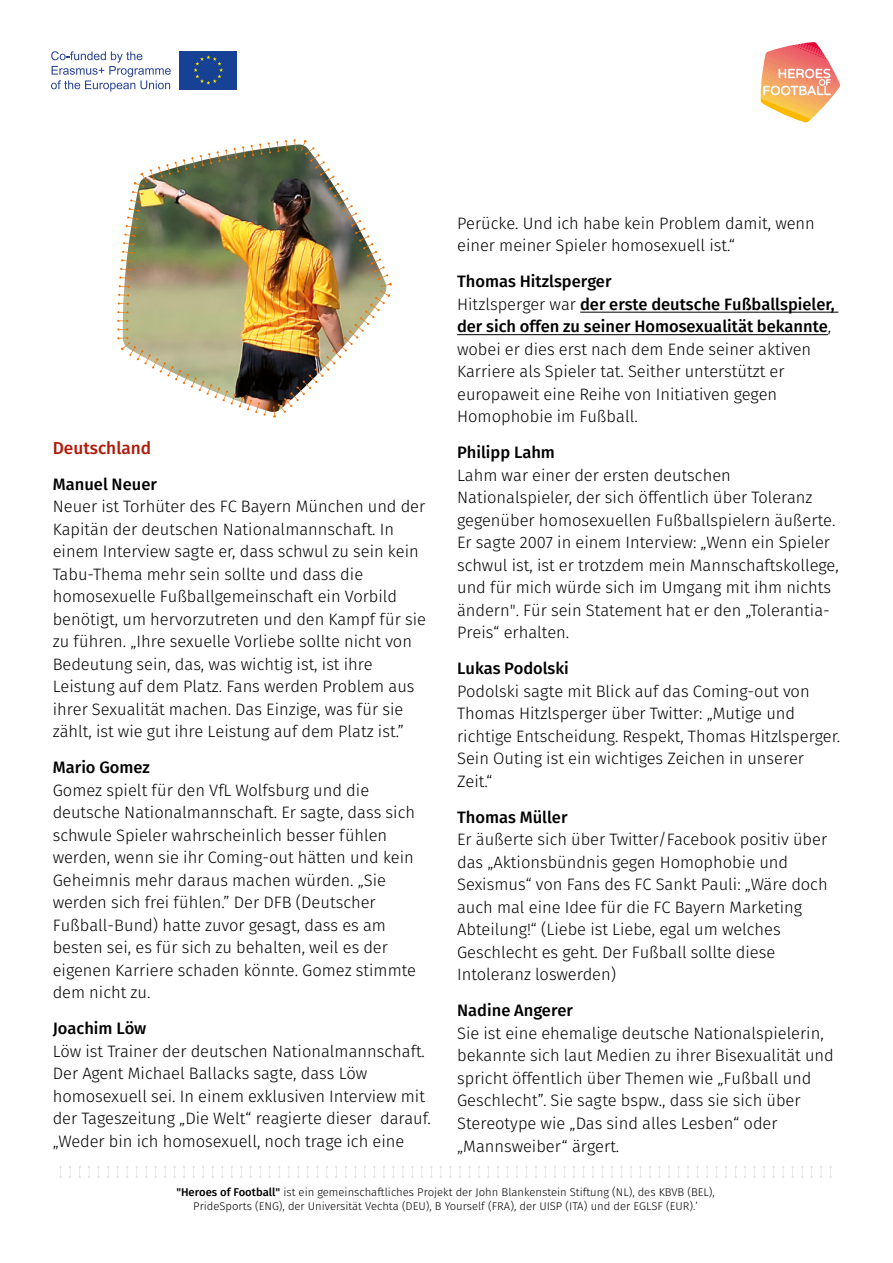
<style>
.page{position:relative;width:893px;height:1263px;background:#fff}
.page>*{position:absolute;margin:0;border:0;box-sizing:border-box;transform-origin:0 0}
.t1{font:500 17.25px "Fira Sans";color:#af1a09}
.t2{font:300 16.5px/22.5px "Fira Sans";color:#000}
.t3{font:500 16.5px "Fira Sans";color:#000}
.t4{font:300 11.25px/13.5px "Fira Sans";color:#000;text-align:center}
.s1{font-weight:500}
</style>
<div class="page">
<div style="left:180px;top:51px;width:57px;height:38px;background:#164194"></div>
<svg style="left:194px;top:55px;width:29px;height:30px"></svg>
<svg style="left:51px;top:51px;width:120px;height:41px"></svg>
<svg style="left:760px;top:42px;width:80px;height:81px"></svg>
<svg style="left:59px;top:1166px;width:3px;height:12px"></svg>
<svg style="left:69px;top:1166px;width:2px;height:12px"></svg>
<svg style="left:78px;top:1166px;width:3px;height:12px"></svg>
<svg style="left:88px;top:1166px;width:2px;height:12px"></svg>
<svg style="left:97px;top:1166px;width:3px;height:12px"></svg>
<svg style="left:107px;top:1166px;width:2px;height:12px"></svg>
<svg style="left:116px;top:1166px;width:3px;height:12px"></svg>
<svg style="left:126px;top:1166px;width:2px;height:12px"></svg>
<svg style="left:135px;top:1166px;width:3px;height:12px"></svg>
<svg style="left:145px;top:1166px;width:2px;height:12px"></svg>
<svg style="left:154px;top:1166px;width:3px;height:12px"></svg>
<svg style="left:164px;top:1166px;width:2px;height:12px"></svg>
<svg style="left:174px;top:1166px;width:2px;height:12px"></svg>
<svg style="left:183px;top:1166px;width:2px;height:12px"></svg>
<svg style="left:193px;top:1166px;width:2px;height:12px"></svg>
<svg style="left:202px;top:1166px;width:2px;height:12px"></svg>
<svg style="left:212px;top:1166px;width:2px;height:12px"></svg>
<svg style="left:221px;top:1166px;width:2px;height:12px"></svg>
<svg style="left:231px;top:1166px;width:2px;height:12px"></svg>
<svg style="left:240px;top:1166px;width:2px;height:12px"></svg>
<svg style="left:250px;top:1166px;width:2px;height:12px"></svg>
<svg style="left:259px;top:1166px;width:2px;height:12px"></svg>
<svg style="left:269px;top:1166px;width:2px;height:12px"></svg>
<svg style="left:278px;top:1166px;width:2px;height:12px"></svg>
<svg style="left:288px;top:1166px;width:2px;height:12px"></svg>
<svg style="left:297px;top:1166px;width:2px;height:12px"></svg>
<svg style="left:307px;top:1166px;width:2px;height:12px"></svg>
<svg style="left:316px;top:1166px;width:2px;height:12px"></svg>
<svg style="left:326px;top:1166px;width:2px;height:12px"></svg>
<svg style="left:335px;top:1166px;width:2px;height:12px"></svg>
<svg style="left:345px;top:1166px;width:2px;height:12px"></svg>
<svg style="left:354px;top:1166px;width:2px;height:12px"></svg>
<svg style="left:364px;top:1166px;width:2px;height:12px"></svg>
<svg style="left:373px;top:1166px;width:3px;height:12px"></svg>
<svg style="left:383px;top:1166px;width:2px;height:12px"></svg>
<svg style="left:392px;top:1166px;width:3px;height:12px"></svg>
<svg style="left:402px;top:1166px;width:2px;height:12px"></svg>
<svg style="left:411px;top:1166px;width:3px;height:12px"></svg>
<svg style="left:421px;top:1166px;width:2px;height:12px"></svg>
<svg style="left:430px;top:1166px;width:3px;height:12px"></svg>
<svg style="left:440px;top:1166px;width:2px;height:12px"></svg>
<svg style="left:449px;top:1166px;width:3px;height:12px"></svg>
<svg style="left:459px;top:1166px;width:2px;height:12px"></svg>
<svg style="left:468px;top:1166px;width:3px;height:12px"></svg>
<svg style="left:478px;top:1166px;width:2px;height:12px"></svg>
<svg style="left:487px;top:1166px;width:3px;height:12px"></svg>
<svg style="left:497px;top:1166px;width:2px;height:12px"></svg>
<svg style="left:506px;top:1166px;width:3px;height:12px"></svg>
<svg style="left:516px;top:1166px;width:2px;height:12px"></svg>
<svg style="left:525px;top:1166px;width:3px;height:12px"></svg>
<svg style="left:535px;top:1166px;width:2px;height:12px"></svg>
<svg style="left:544px;top:1166px;width:3px;height:12px"></svg>
<svg style="left:554px;top:1166px;width:2px;height:12px"></svg>
<svg style="left:563px;top:1166px;width:3px;height:12px"></svg>
<svg style="left:582px;top:1166px;width:3px;height:12px"></svg>
<svg style="left:601px;top:1166px;width:3px;height:12px"></svg>
<svg style="left:611px;top:1166px;width:2px;height:12px"></svg>
<svg style="left:620px;top:1166px;width:3px;height:12px"></svg>
<svg style="left:630px;top:1166px;width:2px;height:12px"></svg>
<svg style="left:639px;top:1166px;width:3px;height:12px"></svg>
<svg style="left:649px;top:1166px;width:2px;height:12px"></svg>
<svg style="left:658px;top:1166px;width:3px;height:12px"></svg>
<svg style="left:668px;top:1166px;width:2px;height:12px"></svg>
<svg style="left:677px;top:1166px;width:3px;height:12px"></svg>
<svg style="left:687px;top:1166px;width:2px;height:12px"></svg>
<svg style="left:696px;top:1166px;width:3px;height:12px"></svg>
<svg style="left:706px;top:1166px;width:2px;height:12px"></svg>
<svg style="left:715px;top:1166px;width:3px;height:12px"></svg>
<svg style="left:725px;top:1166px;width:2px;height:12px"></svg>
<svg style="left:734px;top:1166px;width:3px;height:12px"></svg>
<svg style="left:744px;top:1166px;width:2px;height:12px"></svg>
<svg style="left:753px;top:1166px;width:3px;height:12px"></svg>
<svg style="left:763px;top:1166px;width:2px;height:12px"></svg>
<svg style="left:772px;top:1166px;width:3px;height:12px"></svg>
<svg style="left:782px;top:1166px;width:2px;height:12px"></svg>
<svg style="left:791px;top:1166px;width:3px;height:12px"></svg>
<svg style="left:801px;top:1166px;width:2px;height:12px"></svg>
<svg style="left:810px;top:1166px;width:3px;height:12px"></svg>
<svg style="left:820px;top:1166px;width:2px;height:12px"></svg>
<svg style="left:829px;top:1166px;width:3px;height:12px"></svg>
<hr style="left:580px;top:312px;width:258px;height:1px;background:#000">
<hr style="left:457px;top:334px;width:371px;height:1px;background:#000">
<img style="left:117px;top:139px;width:275px;height:279px">
<p class="t1" style="left:53px;top:436px;width:100px">Deutschland</p>
<p class="t3" style="left:53px;top:472px;width:106px">Manuel Neuer</p>
<p class="t2" style="left:53px;top:496px;width:375px">Neuer ist Torhüter des FC Bayern München und der Kapitän der deutschen Nationalmannschaft. In einem Interview sagte er, dass schwul zu sein kein Tabu-Thema mehr sein sollte und dass die homosexuelle Fußballgemeinschaft ein Vorbild benötigt, um hervorzutreten und den Kampf für sie zu führen. „Ihre sexuelle Vorliebe sollte nicht von Bedeutung sein, das, was wichtig ist, ist ihre Leistung auf dem Platz. Fans werden Problem aus ihrer Sexualität machen. Das Einzige, was für sie zählt, ist wie gut ihre Leistung auf dem Platz ist.”</p>
<p class="t3" style="left:53px;top:756px;width:99px">Mario Gomez</p>
<p class="t2" style="left:53px;top:780px;width:365px">Gomez spielt für den VfL Wolfsburg und die deutsche Nationalmannschaft. Er sagte, dass sich schwule Spieler wahrscheinlich besser fühlen werden, wenn sie ihr Coming-out hätten und kein Geheimnis mehr daraus machen würden. „Sie werden sich frei fühlen.” Der DFB (Deutscher Fußball-Bund) hatte zuvor gesagt, dass es am besten sei, es für sich zu behalten, weil es der eigenen Karriere schaden könnte. Gomez stimmte dem nicht zu.</p>
<p class="t3" style="left:53px;top:1017px;width:95px">Joachim Löw</p>
<p class="t2" style="left:53px;top:1041px;width:380px">Löw ist Trainer der deutschen Nationalmannschaft.<br>Der Agent Michael Ballacks sagte, dass Löw homosexuell sei. In einem exklusiven Interview mit der Tageszeitung „Die Welt“ reagierte dieser darauf. „Weder bin ich homosexuell, noch trage ich eine</p>
<p class="t2" style="left:457px;top:213px;width:359px">Perücke. Und ich habe kein Problem damit, wenn einer meiner Spieler homosexuell ist.“</p>
<p class="t2" style="left:457px;top:271px;width:379px"><span class="s1">Thomas Hitzlsperger<br></span>Hitzlsperger war <span class="s1">der erste deutsche Fußballspieler, der sich offen zu seiner Homosexualität bekannte</span>, wobei er dies erst nach dem Ende seiner aktiven Karriere als Spieler tat. Seither unterstützt er europaweit eine Reihe von Initiativen gegen Homophobie im Fußball.</p>
<p class="t3" style="left:457px;top:441px;width:99px">Philipp Lahm</p>
<p class="t2" style="left:457px;top:465px;width:383px">Lahm war einer der ersten deutschen Nationalspieler, der sich öffentlich über Toleranz gegenüber homosexuellen Fußballspielern äußerte.<br>Er sagte 2007 in einem Interview: „Wenn ein Spieler schwul ist, ist er trotzdem mein Mannschaftskollege, und für mich würde sich im Umgang mit ihm nichts ändern". Für sein Statement hat er den „Tolerantia-Preis“ erhalten.</p>
<p class="t3" style="left:457px;top:657px;width:113px">Lukas Podolski</p>
<p class="t2" style="left:457px;top:681px;width:385px">Podolski sagte mit Blick auf das Coming-out von Thomas Hitzlsperger über Twitter: „Mutige und richtige Entscheidung. Respekt, Thomas Hitzlsperger.<br>Sein Outing ist ein wichtiges Zeichen in unserer Zeit.“</p>
<p class="t3" style="left:457px;top:805px;width:112px">Thomas Müller</p>
<p class="t2" style="left:457px;top:830px;width:372px">Er äußerte sich über Twitter/Facebook positiv über das „Aktionsbündnis gegen Homophobie und Sexismus“ von Fans des FC Sankt Pauli: „Wäre doch auch mal eine Idee für die FC Bayern Marketing Abteilung!“ (Liebe ist Liebe, egal um welches Geschlecht es geht. Der Fußball sollte diese Intoleranz loswerden)</p>
<p class="t3" style="left:457px;top:999px;width:117px">Nadine Angerer</p>
<p class="t2" style="left:457px;top:1023px;width:378px">Sie ist eine ehemalige deutsche Nationalspielerin, bekannte sich laut Medien zu ihrer Bisexualität und spricht öffentlich über Themen wie „Fußball und Geschlecht”. Sie sagte bspw., dass sie sich über Stereotype wie „Das sind alles Lesben“ oder „Mannsweiber“ ärgert.</p>
<p class="t4" style="left:176px;top:1186px;width:540px"><span class="s1">"Heroes of Football"</span> ist ein gemeinschaftliches Projekt der John Blankenstein Stiftung (NL), des KBVB (BEL),<br>PrideSports (ENG), der Universität Vechta (DEU), B Yourself (FRA), der UISP (ITA) und der EGLSF (EUR).’</p>
</div>
